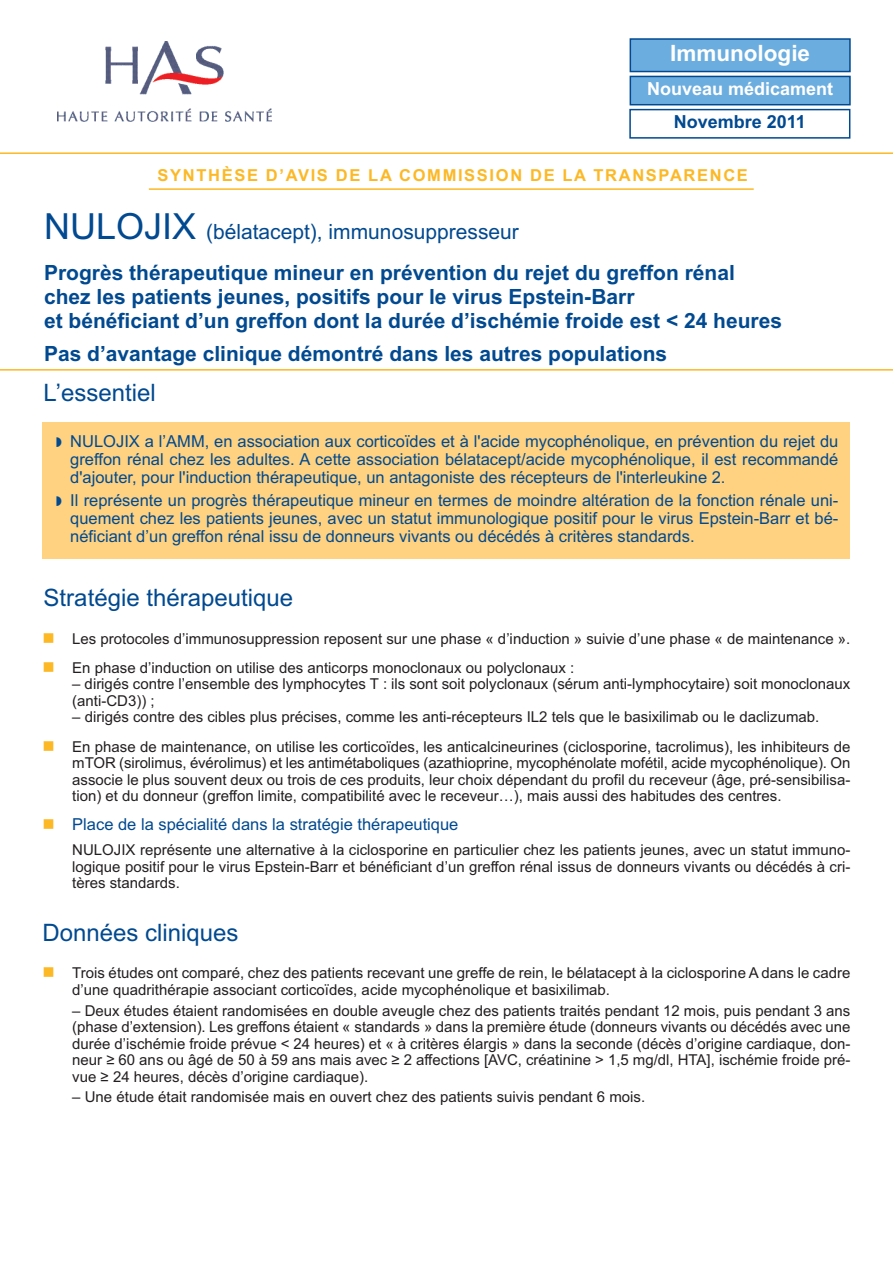
<style>
.page{position:relative;width:893px;height:1263px;background:#fff}
.page>*{position:absolute;margin:0;border:0;box-sizing:border-box;transform-origin:0 0}
.t1{font:24px "Arial";color:#014990}
.t2{font:700 22.5px "Arial";color:#fff}
.t3{font:700 21px/41px "Arial";color:#014990}
.t4{font:700 18px "Arial";color:#fff}
.t5{font:700 18px "Arial";color:#014990}
.t6{font:16.5px/18px "Arial";color:#014990;text-align:justify}
.t7{font:700 16.5px "Arial";letter-spacing:.1em;color:#fcb825}
.t8{font:15px/16.5px "Arial";color:#231f20}
.s1{font-weight:400;font-size:36px}
.s2{font-weight:400}
</style>
<div class="page">
<hr style="left:0;top:369px;width:893px;height:2px;background:#fcb825">
<img style="left:57px;top:41px;width:214px;height:81px">
<hr style="left:0;top:152px;width:893px;height:2px;background:#fcb825">
<div style="left:43px;top:422px;width:807px;height:136px;background:#fed281"></div>
<hr style="left:149px;top:188px;width:605px;height:2px;background:#fcb825">
<div style="left:629px;top:109px;width:221px;height:30px;border:2px solid #014990"></div>
<div style="left:631px;top:77px;width:218px;height:27px;background:#6caddf"></div>
<div style="left:630px;top:76px;width:221px;height:29px;border:2px solid #014990"></div>
<div style="left:631px;top:40px;width:218px;height:31px;background:#6caddf"></div>
<div style="left:630px;top:38px;width:221px;height:34px;border:2px solid #014990"></div>
<h2 class="t2" style="left:670px;top:40px;width:142px">Immunologie</h2>
<p class="t4" style="left:647px;top:78px;width:188px">Nouveau médicament</p>
<p class="t5" style="left:674px;top:112px;width:134px">Novembre 2011</p>
<p class="t7" style="left:158px;top:166px;width:592px">SYNTHÈSE D’AVIS DE LA COMMISSION DE LA TRANSPARENCE</p>
<h3 class="t3" style="left:44px;top:212px;width:692px"><span class="s1">NULOJIX</span> <span class="s2">(bélatacept), immunosuppresseur<br></span>Progrès thérapeutique mineur en prévention du rejet du greffon rénal</h3>
<h3 class="t3" style="left:44px;top:285px;width:740px;line-height:24px">chez les patients jeunes, positifs pour le virus Epstein-Barr<br>et bénéficiant d’un greffon dont la durée d’ischémie froide est &lt; 24 heures</h3>
<h3 class="t3" style="left:44px;top:333px;width:625px">Pas d’avantage clinique démontré dans les autres populations</h3>
<h1 class="t1" style="left:44px;top:379px;width:114px">L’essentiel</h1>
<p class="t6" style="left:70px;top:433px;width:770px">NULOJIX a l’AMM, en association aux corticoïdes et à l'acide mycophénolique, en prévention du rejet du greffon rénal chez les adultes. A cette association bélatacept/acide mycophénolique, il est recommandé d'ajouter, pour l'induction thérapeutique, un antagoniste des récepteurs de l'interleukine 2.</p>
<p class="t6" style="left:70px;top:491px;width:770px">Il représente un progrès thérapeutique mineur en termes de moindre altération de la fonction rénale uni&shy;quement chez les patients jeunes, avec un statut immunologique positif pour le virus Epstein-Barr et bé&shy;néficiant d’un greffon rénal issu de donneurs vivants ou décédés à critères standards.</p>
<h1 class="t1" style="left:44px;top:583px;width:251px">Stratégie thérapeutique</h1>
<p class="t8" style="left:72px;top:624px;width:780px;line-height:29.2px">Les protocoles d’immunosuppression reposent sur une phase « d’induction » suivie d’une phase « de maintenance ».<br>En phase d’induction on utilise des anticorps monoclonaux ou polyclonaux :</p>
<p class="t8" style="left:72px;top:676px;width:780px">– dirigés contre l’ensemble des lymphocytes T : ils sont soit polyclonaux (sérum anti-lymphocytaire) soit monoclonaux (anti-CD3)) ;</p>
<p class="t8" style="left:72px;top:703px;width:780px;line-height:29.2px">– dirigés contre des cibles plus précises, comme les anti-récepteurs IL2 tels que le basixilimab ou le daclizumab.<br>En phase de maintenance, on utilise les corticoïdes, les anticalcineurines (ciclosporine, tacrolimus), les inhibiteurs de</p>
<p class="t8" style="left:72px;top:755px;width:780px;text-align:justify">mTOR (sirolimus, évérolimus) et les antimétaboliques (azathioprine, mycophénolate mofétil, acide mycophénolique). On associe le plus souvent deux ou trois de ces produits, leur choix dépendant du profil du receveur (âge, pré-sensibilisa&shy;tion) et du donneur (greffon limite, compatibilité avec le receveur…), mais aussi des habitudes des centres.</p>
<p class="t6" style="left:72px;top:816px;width:388px">Place de la spécialité dans la stratégie thérapeutique</p>
<p class="t8" style="left:72px;top:842px;width:780px;text-align:justify">NULOJIX représente une alternative à la ciclosporine en particulier chez les patients jeunes, avec un statut immuno&shy;logique positif pour le virus Epstein-Barr et bénéficiant d’un greffon rénal issus de donneurs vivants ou décédés à cri&shy;tères standards.</p>
<h1 class="t1" style="left:43px;top:918px;width:198px">Données cliniques</h1>
<p class="t8" style="left:72px;top:965px;width:780px">Trois études ont comparé, chez des patients recevant une greffe de rein, le bélatacept à la ciclosporine A dans le cadre d’une quadrithérapie associant corticoïdes, acide mycophénolique et basixilimab.</p>
<p class="t8" style="left:72px;top:1002px;width:780px;text-align:justify">– Deux études étaient randomisées en double aveugle chez des patients traités pendant 12 mois, puis pendant 3 ans (phase d’extension). Les greffons étaient « standards » dans la première étude (donneurs vivants ou décédés avec une durée d’ischémie froide prévue &lt; 24 heures) et « à critères élargis » dans la seconde (décès d’origine cardiaque, don&shy;neur ≥ 60 ans ou âgé de 50 à 59 ans mais avec ≥ 2 affections [AVC, créatinine &gt; 1,5 mg/dl, HTA], ischémie froide pré&shy;vue ≥ 24 heures, décès d’origine cardiaque).</p>
<p class="t8" style="left:72px;top:1089px;width:574px">– Une étude était randomisée mais en ouvert chez des patients suivis pendant 6 mois.</p>
</div>
